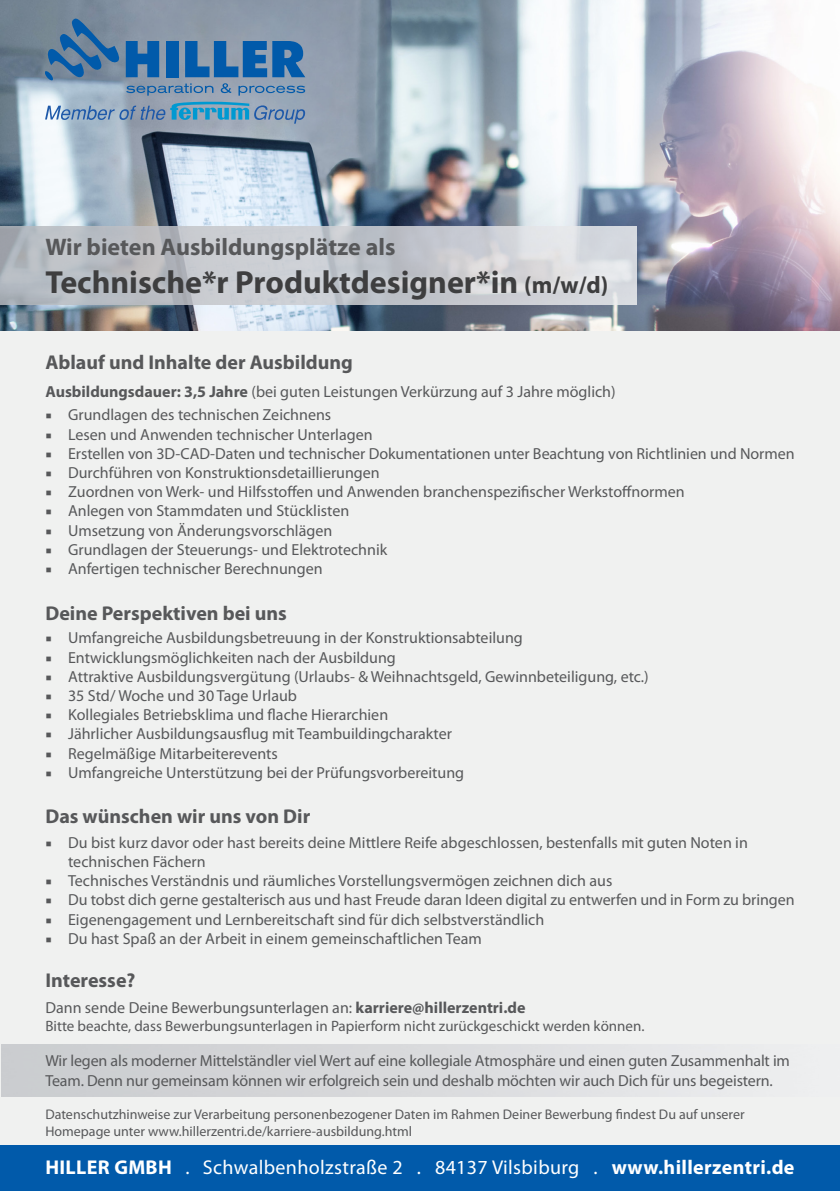
<style>
.page{position:relative;width:840px;height:1191px;background:#fff}
.page>*{position:absolute;margin:0;border:0;box-sizing:border-box;transform-origin:0 0}
.t1{font:700 32px "Myriad Pro";color:#3e3e3f}
.t2{font:700 24px "Myriad Pro";color:#57585a}
.t3{font:700 20px "Myriad Pro";color:#57585a}
.t4{font:20px "Myriad Pro";letter-spacing:.015em;color:#fff}
.t5{font:16px/20px "Myriad Pro";color:#57585a}
.t6{font:15px "Myriad Pro";color:#57585a}
.t7{font:14px/16.8px "Myriad Pro";color:#57585a}
.s1{font-size:24px}
.s2{font-weight:700}
.s3{font-family:"Minion Pro"}
</style>
<div class="page">
<div style="left:0;top:0;width:839px;height:1191px;background:#f0f1f0"></div>
<img style="left:0;top:0;width:839px;height:330px">
<img style="left:0;top:227px;width:636px;height:78px">
<div style="left:0;top:1145px;width:839px;height:46px;background:#015aaa"></div>
<svg style="left:45px;top:19px;width:75px;height:62px"></svg>
<svg style="left:126px;top:41px;width:33px;height:36px"></svg>
<div style="left:166px;top:41px;width:12px;height:36px;background:#015aaa"></div>
<svg style="left:185px;top:41px;width:120px;height:36px"></svg>
<svg style="left:126px;top:83px;width:87px;height:13px"></svg>
<svg style="left:220px;top:83px;width:11px;height:10px"></svg>
<svg style="left:238px;top:86px;width:67px;height:10px"></svg>
<svg style="left:45px;top:102px;width:260px;height:22px"></svg>
<p class="t2" style="left:45px;top:231px;width:351px">Wir bieten Ausbildungsplätze als</p>
<p class="t1" style="left:45px;top:261px;width:564px">Technische*r Produktdesigner*in <span class="s1">(m/w/d)</span></p>
<p class="t3" style="left:45px;top:349px;width:309px">Ablauf und Inhalte der Ausbildung</p>
<p class="t5" style="left:45px;top:381px;width:571px"><span class="s2">Ausbildungsdauer: 3,5 Jahre</span> (bei guten Leistungen Verkürzung auf 3 Jahre möglich)</p>
<p class="t5" style="left:45px;top:405px;width:287px"><span class="s3">■</span> Grundlagen des technischen Zeichnens</p>
<p class="t5" style="left:45px;top:424px;width:328px"><span class="s3">■</span> Lesen und Anwenden technischer Unterlagen</p>
<p class="t5" style="left:45px;top:443px;width:750px"><span class="s3">■</span> Erstellen von 3D-CAD-Daten und technischer Dokumentationen unter Beachtung von Richtlinien und Normen</p>
<p class="t5" style="left:45px;top:462px;width:336px"><span class="s3">■</span> Durchführen von Konstruktionsdetaillierungen</p>
<p class="t5" style="left:45px;top:481px;width:640px"><span class="s3">■</span> Zuordnen von Werk- und Hilfsstoffen und Anwenden branchenspezifischer Werkstoffnormen</p>
<p class="t5" style="left:45px;top:501px;width:305px"><span class="s3">■</span> Anlegen von Stammdaten und Stücklisten</p>
<p class="t5" style="left:45px;top:520px;width:288px"><span class="s3">■</span> Umsetzung von Änderungsvorschlägen</p>
<p class="t5" style="left:45px;top:539px;width:343px"><span class="s3">■</span> Grundlagen der Steuerungs- und Elektrotechnik</p>
<p class="t5" style="left:45px;top:558px;width:278px"><span class="s3">■</span> Anfertigen technischer Berechnungen</p>
<p class="t3" style="left:45px;top:600px;width:243px">Deine Perspektiven bei uns</p>
<p class="t5" style="left:45px;top:627px;width:478px"><span class="s3">■</span> Umfangreiche Ausbildungsbetreuung in der Konstruktionsabteilung</p>
<p class="t5" style="left:45px;top:647px;width:352px"><span class="s3">■</span> Entwicklungsmöglichkeiten nach der Ausbildung</p>
<p class="t5" style="left:45px;top:666px;width:604px"><span class="s3">■</span> Attraktive Ausbildungsvergütung (Urlaubs- &amp; Weihnachtsgeld, Gewinnbeteiligung, etc.)</p>
<p class="t5" style="left:45px;top:685px;width:253px"><span class="s3">■</span> 35 Std/ Woche und 30 Tage Urlaub</p>
<p class="t5" style="left:45px;top:704px;width:344px"><span class="s3">■</span> Kollegiales Betriebsklima und flache Hierarchien</p>
<p class="t5" style="left:45px;top:723px;width:408px"><span class="s3">■</span> Jährlicher Ausbildungsausflug mit Teambuildingcharakter</p>
<p class="t5" style="left:45px;top:743px;width:234px"><span class="s3">■</span> Regelmäßige Mitarbeiterevents</p>
<p class="t5" style="left:45px;top:762px;width:420px"><span class="s3">■</span> Umfangreiche Unterstützung bei der Prüfungsvorbereitung</p>
<p class="t3" style="left:45px;top:803px;width:266px">Das wünschen wir uns von Dir</p>
<p class="t5" style="left:68px;top:832px;width:681px;line-height:19.2px;text-indent:-23px"><span class="s3">■</span> Du bist kurz davor oder hast bereits deine Mittlere Reife abgeschlossen, bestenfalls mit guten Noten in technischen Fächern</p>
<p class="t5" style="left:45px;top:870px;width:568px"><span class="s3">■</span> Technisches Verständnis und räumliches Vorstellungsvermögen zeichnen dich aus</p>
<p class="t5" style="left:45px;top:889px;width:750px"><span class="s3">■</span> Du tobst dich gerne gestalterisch aus und hast Freude daran Ideen digital zu entwerfen und in Form zu bringen</p>
<p class="t5" style="left:45px;top:909px;width:500px"><span class="s3">■</span> Eigenengagement und Lernbereitschaft sind für dich selbstverständlich</p>
<p class="t5" style="left:45px;top:928px;width:437px"><span class="s3">■</span> Du hast Spaß an der Arbeit in einem gemeinschaftlichen Team</p>
<p class="t3" style="left:45px;top:967px;width:91px">Interesse?</p>
<p class="t5" style="left:45px;top:997px;width:481px">Dann sende Deine Bewerbungsunterlagen an: <span class="s2">karriere@hillerzentri.de</span></p>
<p class="t6" style="left:45px;top:1016px;width:600px">Bitte beachte, dass Bewerbungsunterlagen in Papierform nicht zurückgeschickt werden können.</p>
<p class="t5" style="left:45px;top:1050px;width:745px">Wir legen als moderner Mittelständler viel Wert auf eine kollegiale Atmosphäre und einen guten Zusammenhalt im<br>Team. Denn nur gemeinsam können wir erfolgreich sein und deshalb möchten wir auch Dich für uns begeistern.</p>
<p class="t7" style="left:45px;top:1106px;width:700px">Datenschutzhinweise zur Verarbeitung personenbezogener Daten im Rahmen Deiner Bewerbung findest Du auf unserer<br>Homepage unter www.hillerzentri.de/karriere-ausbildung.html</p>
<p class="t4" style="left:45px;top:1154px;width:750px"><span class="s2">HILLER GMBH</span> . Schwalbenholzstraße 2 . 84137 Vilsbiburg . <span class="s2">www.hillerzentri.de</span></p>
</div>
